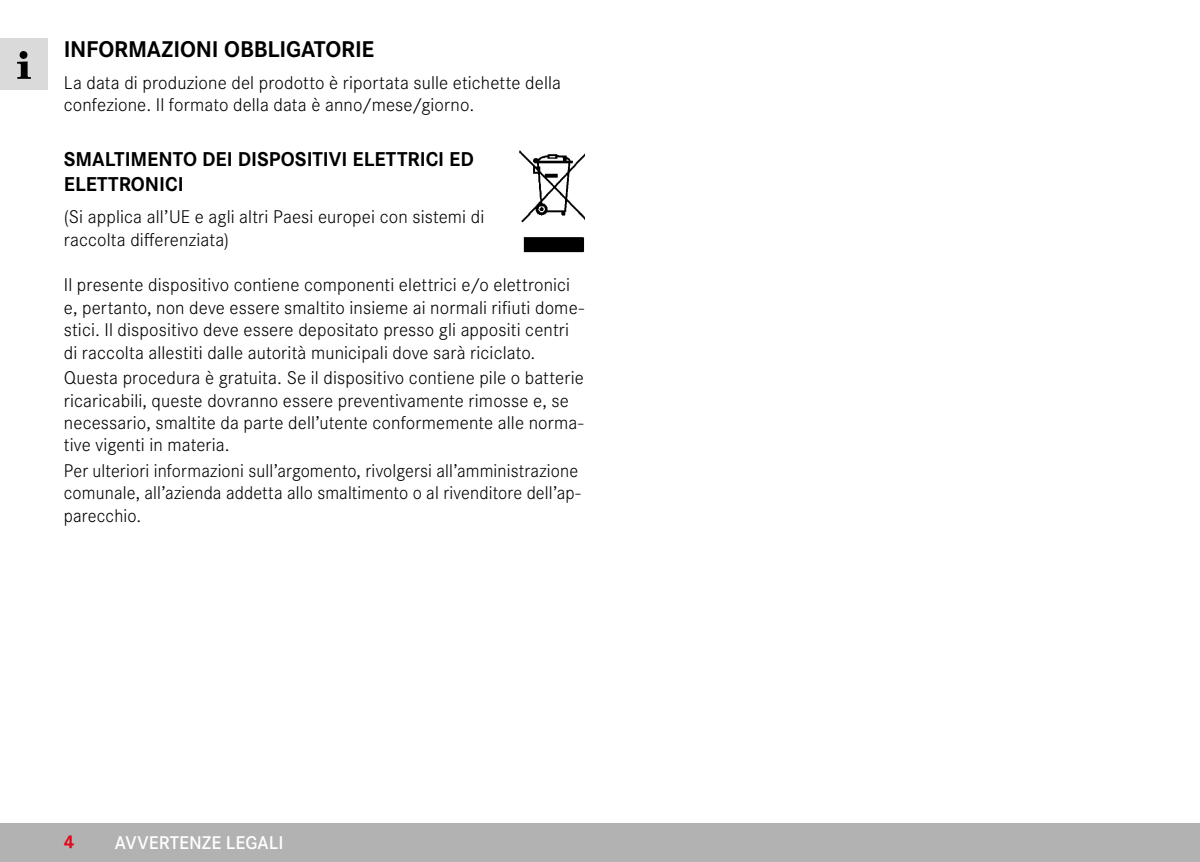
<style>
.page{position:relative;width:1200px;height:862px;background:#fff}
.page>*{position:absolute;margin:0;border:0;box-sizing:border-box;transform-origin:0 0}
.Heading____Heading_01_blind{font:700 23.62px "Corporate S";letter-spacing:-.005em;color:#000}
.Heading____Heading_02_blind{font:700 20.7px/25px "Corporate S";color:#000}
.Text____Body_Text{font:300 19.12px/22.3px "Corporate S";letter-spacing:.005em;color:#000}
.t1{font:600 19.12px "Corporate S";letter-spacing:.005em;color:#fff}
.t2{font:700 19.12px "Corporate S";color:#e3051b}
</style>
<div class="page">
<div style="left:0;top:823px;width:1199px;height:38px;background:#b3b2b2"></div>
<div style="left:0;top:38px;width:48px;height:51px;background:#dadada"></div>
<img style="left:17px;top:51px;width:14px;height:28px">
<img style="left:519px;top:150px;width:66px;height:103px">
<p class="Heading____Heading_01_blind" style="left:64px;top:30px;width:312px">INFORMAZIONI OBBLIGATORIE</p>
<p class="Text____Body_Text" style="left:64px;top:70px;width:498px">La data di produzione del prodotto è riportata sulle etichette della confezione. Il formato della data è anno/mese/giorno.</p>
<p class="Heading____Heading_02_blind" style="left:64px;top:145px;width:411px">SMALTIMENTO DEI DISPOSITIVI ELETTRICI ED<br>ELETTRONICI</p>
<p class="Text____Body_Text" style="left:64px;top:204px;width:422px">(Si applica all’UE e agli altri Paesi europei con sistemi di raccolta differenziata)</p>
<p class="Text____Body_Text" style="left:64px;top:272px;width:521px">Il presente dispositivo contiene componenti elettrici e/o elettronici e, pertanto, non deve essere smaltito insieme ai normali rifiuti dome&shy;stici. Il dispositivo deve essere depositato presso gli appositi centri di raccolta allestiti dalle autorità municipali dove sarà riciclato.</p>
<p class="Text____Body_Text" style="left:64px;top:365px;width:521px">Questa procedura è gratuita. Se il dispositivo contiene pile o batterie ricaricabili, queste dovranno essere preventivamente rimosse e, se necessario, smaltite da parte dell’utente conformemente alle norma&shy;tive vigenti in materia.</p>
<p class="Text____Body_Text" style="left:64px;top:458px;width:518px">Per ulteriori informazioni sull’argomento, rivolgersi all’amministrazione comunale, all’azienda addetta allo smaltimento o al rivenditore dell’ap&shy;parecchio.</p>
<p class="t2" style="left:64px;top:826px;width:12px">4</p>
<p class="t1" style="left:115px;top:827px;width:170px">AVVERTENZE LEGALI</p>
</div>
